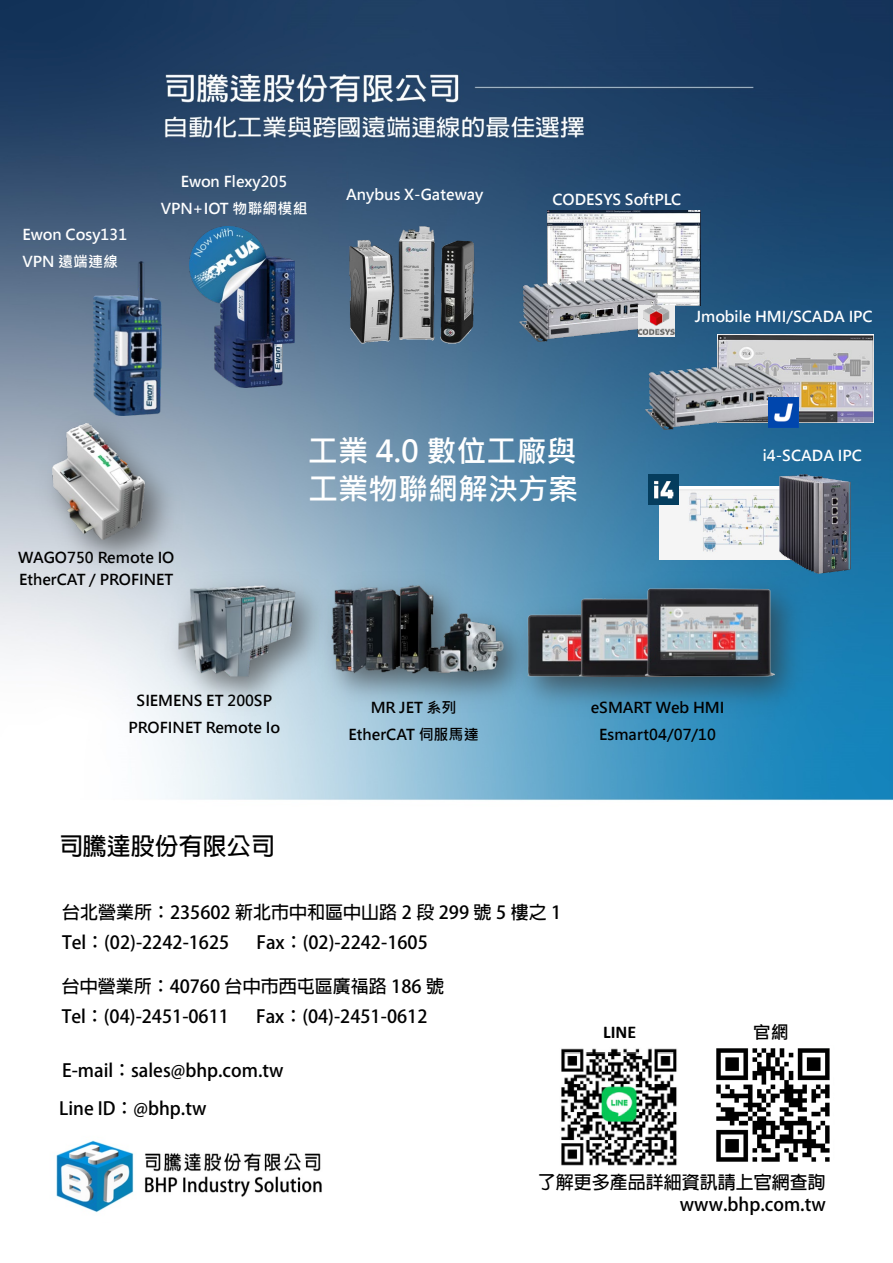
<style>
.page{position:relative;width:893px;height:1263px;background:#fff}
.page>*{position:absolute;margin:0;border:0;box-sizing:border-box;transform-origin:0 0}
.t1{font:700 30px "Microsoft Jheng Hei";color:#fff}
.t2{font:700 24px "Adobe Fan Heiti Std";color:#000}
.t3{font:700 18px "Adobe Fan Heiti Std";color:#000}
.t4{font:700 18px "Calibri";color:#000}
.t5{font:700 18px "Microsoft Jheng Hei";color:#000}
.t6{font:700 15px "Microsoft Jheng Hei";color:#000}
.t7{font:700 15px "Microsoft Jheng Hei";color:#fff}
</style>
<div class="page">
<img style="left:0;top:0;width:893px;height:801px">
<img style="left:130px;top:550px;width:170px;height:178px">
<img style="left:153px;top:574px;width:147px;height:108px">
<img style="left:30px;top:400px;width:161px;height:186px">
<img style="left:53px;top:423px;width:92px;height:117px">
<img style="left:300px;top:549px;width:256px;height:182px">
<img style="left:323px;top:569px;width:180px;height:115px">
<img style="left:503px;top:565px;width:319px;height:157px">
<img style="left:526px;top:588px;width:249px;height:88px">
<img style="left:297px;top:432px;width:299px;height:117px">
<img style="left:660px;top:487px;width:119px;height:73px">
<img style="left:779px;top:474px;width:71px;height:99px">
<img style="left:350px;top:227px;width:124px;height:116px">
<img style="left:94px;top:261px;width:67px;height:155px">
<img style="left:189px;top:262px;width:106px;height:125px">
<img style="left:147px;top:168px;width:175px;height:94px">
<img style="left:12px;top:221px;width:133px;height:79px">
<div style="left:335px;top:181px;width:185px;height:27px;background:#315377"></div>
<div style="left:542px;top:186px;width:158px;height:27px;background:#244a71"></div>
<div style="left:684px;top:303px;width:206px;height:27px;background:#1e547f"></div>
<img style="left:4px;top:545px;width:185px;height:45px">
<img style="left:117px;top:687px;width:175px;height:54px">
<div style="left:752px;top:442px;width:122px;height:27px;background:#1e6a98"></div>
<img style="left:297px;top:693px;width:233px;height:54px">
<img style="left:541px;top:693px;width:233px;height:54px">
<img style="left:717px;top:335px;width:157px;height:88px">
<img style="left:645px;top:365px;width:141px;height:64px">
<img style="left:768px;top:397px;width:30px;height:31px">
<img style="left:547px;top:211px;width:153px;height:95px">
<img style="left:519px;top:278px;width:141px;height:64px">
<img style="left:638px;top:305px;width:36px;height:32px">
<img style="left:561px;top:1048px;width:116px;height:118px">
<img style="left:56px;top:1140px;width:266px;height:72px">
<img style="left:716px;top:1048px;width:114px;height:114px">
<img style="left:649px;top:474px;width:30px;height:30px">
<p class="t7" style="left:22px;top:225px;width:106px">Ewon Cosy131</p>
<p class="t7" style="left:22px;top:252px;width:97px">VPN 遠端連線</p>
<p class="t7" style="left:181px;top:172px;width:108px">Ewon Flexy205</p>
<p class="t7" style="left:161px;top:199px;width:148px">VPN+IOT 物聯網模組</p>
<p class="t7" style="left:346px;top:185px;width:139px">Anybus X-Gateway</p>
<p class="t7" style="left:553px;top:190px;width:130px">CODESYS SoftPLC</p>
<p class="t7" style="left:695px;top:307px;width:179px">Jmobile HMI/SCADA IPC</p>
<p class="t6" style="left:18px;top:548px;width:158px">WAGO750 Remote IO</p>
<p class="t6" style="left:19px;top:570px;width:156px">EtherCAT / PROFINET</p>
<p class="t1" style="left:308px;top:433px;width:270px">工業 4.0 數位工廠與</p>
<p class="t1" style="left:308px;top:470px;width:272px">工業物聯網解決方案</p>
<p class="t7" style="left:763px;top:446px;width:100px">i4-SCADA IPC</p>
<p class="t6" style="left:137px;top:691px;width:137px">SIEMENS ET 200SP</p>
<p class="t6" style="left:129px;top:718px;width:153px">PROFINET Remote Io</p>
<p class="t6" style="left:371px;top:698px;width:87px">MR JET 系列</p>
<p class="t6" style="left:348px;top:725px;width:132px">EtherCAT 伺服馬達</p>
<p class="t6" style="left:591px;top:698px;width:135px">eSMART Web HMI</p>
<p class="t6" style="left:599px;top:725px;width:119px">Esmart04/07/10</p>
<p class="t2" style="left:59px;top:832px;width:217px">司騰達股份有限公司</p>
<p class="t3" style="left:62px;top:901px;width:501px">台北營業所：235602 新北市中和區中山路 2 段 299 號 5 樓之 1</p>
<p class="t3" style="left:62px;top:931px;width:169px">Tel：(02)-2242-1625</p>
<p class="t3" style="left:256px;top:931px;width:173px">Fax：(02)-2242-1605</p>
<p class="t3" style="left:62px;top:975px;width:384px">台中營業所：40760 台中市西屯區廣福路 186 號</p>
<p class="t3" style="left:62px;top:1005px;width:169px">Tel：(04)-2451-0611</p>
<p class="t3" style="left:256px;top:1005px;width:173px">Fax：(04)-2451-0612</p>
<p class="t3" style="left:62px;top:1059px;width:223px">E-mail：sales@bhp.com.tw</p>
<p class="t3" style="left:59px;top:1098px;width:149px">Line ID：@bhp.tw</p>
<p class="t4" style="left:603px;top:1019px;width:35px">LINE</p>
<p class="t5" style="left:753px;top:1021px;width:37px">官網</p>
<p class="t3" style="left:538px;top:1171px;width:289px">了解更多產品詳細資訊請上官網查詢</p>
<p class="t3" style="left:680px;top:1194px;width:147px">www.bhp.com.tw</p>
</div>
